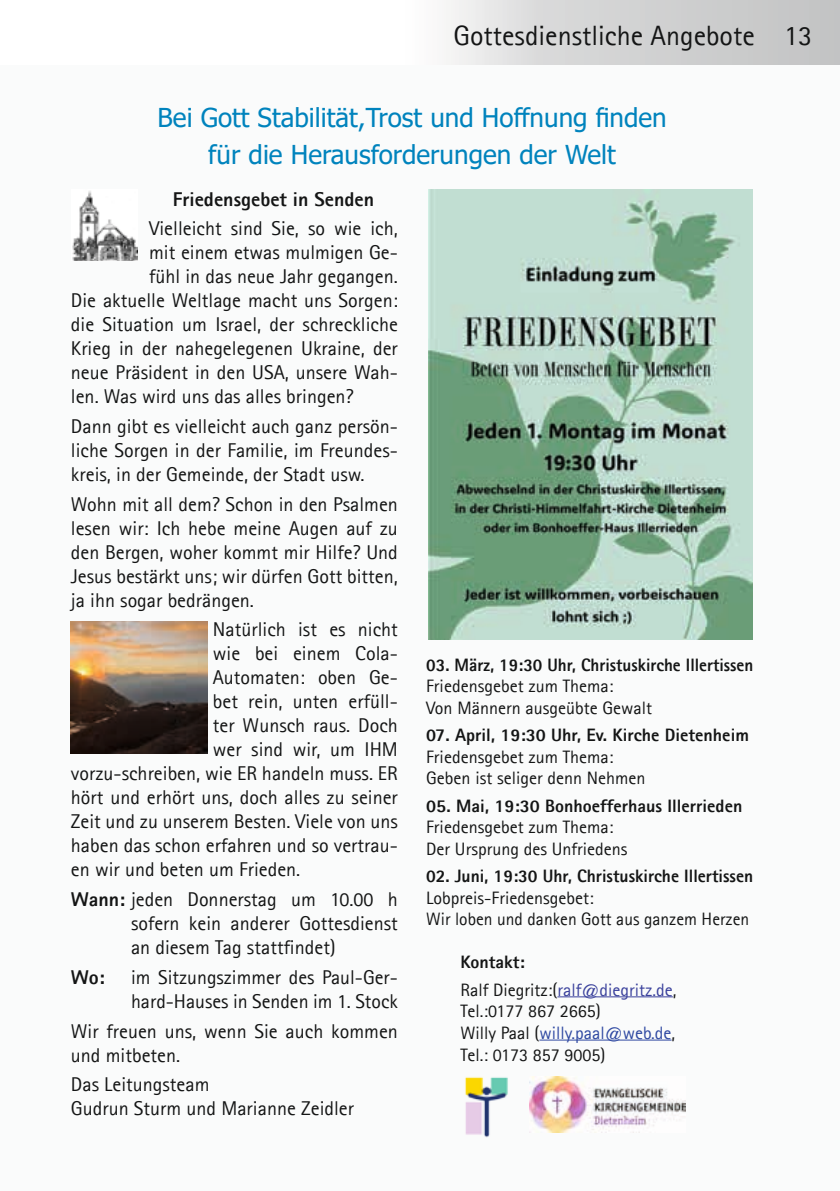
<style>
.page{position:relative;width:840px;height:1191px;background:#fff}
.page>*{position:absolute;margin:0;border:0;box-sizing:border-box;transform-origin:0 0}
.t1{font:28px "Agfa Rotis Sans Serif";color:#141515}
.t2{font:26px/36.8px "Tahoma";color:#0083bd;text-align:center}
.t3{font:20px/24px "Agfa Rotis Sans Serif";color:#141515;text-align:justify}
.t4{font:800 20px "Agfa Rotis Sans Serif";color:#141515}
.t5{font:18px/21.6px "Agfa Rotis Sans Serif";color:#141515}
.t6{font:800 18px "Agfa Rotis Sans Serif";color:#141515}
.t7{font:800 18px "Agfa Rotis Sans Serif";color:#141515;scale:.95 1}
.t8{font:18px/27.2px "Agfa Rotis Sans Serif";color:#3a419c}
.s1{font-weight:800}
.s2{font-weight:800;color:#141515}
.s3{color:#141515}
.s4{color:#2f49a2}
</style>
<div class="page">
<svg style="left:446px;top:0;width:393px;height:65px;background:#d4d4d4"></svg>
<div style="left:0;top:66px;width:839px;height:1125px;background:#fafbfb"></div>
<img style="left:72px;top:191px;width:66px;height:69px">
<img style="left:71px;top:622px;width:136px;height:131px">
<img style="left:428px;top:190px;width:323px;height:449px">
<hr style="left:557px;top:996px;width:115px;height:1px;background:#3a419c">
<hr style="left:539px;top:1039px;width:132px;height:1px;background:#2f49a2">
<img style="left:465px;top:1077px;width:43px;height:60px">
<img style="left:529px;top:1076px;width:155px;height:56px">
<h1 class="t1" style="left:453px;top:19px;width:360px">Gottesdienstliche Angebote 13</h1>
<h2 class="t2" style="left:157px;top:101px;width:510px">Bei Gott Stabilität,Trost und Hoffnung finden für die Herausforderungen der Welt</h2>
<p class="t4" style="left:173px;top:186px;width:203px">Friedensgebet in Senden</p>
<p class="t3" style="left:149px;top:216px;width:250px">Vielleicht sind Sie, so wie ich,</p>
<p class="t3" style="left:149px;top:240px;width:250px">mit einem etwas mulmigen Ge-</p>
<p class="t3" style="left:149px;top:264px;width:250px">fühl in das neue Jahr gegangen.</p>
<p class="t3" style="left:71px;top:288px;width:328px">Die aktuelle Weltlage macht uns Sorgen:</p>
<p class="t3" style="left:71px;top:312px;width:328px">die Situation um Israel, der schreckliche</p>
<p class="t3" style="left:71px;top:336px;width:328px">Krieg in der nahegelegenen Ukraine, der</p>
<p class="t3" style="left:71px;top:360px;width:328px">neue Präsident in den USA, unsere Wah-</p>
<p class="t3" style="left:71px;top:384px;width:284px">len. Was wird uns das alles bringen?</p>
<p class="t3" style="left:71px;top:414px;width:328px">Dann gibt es vielleicht auch ganz persön&shy;liche Sorgen in der Familie, im Freundes&shy;kreis, in der Gemeinde, der Stadt usw.</p>
<p class="t3" style="left:71px;top:492px;width:328px">Wohn mit all dem? Schon in den Psalmen lesen wir: Ich hebe meine Augen auf zu den Bergen, woher kommt mir Hilfe? Und Jesus bestärkt uns; wir dürfen Gott bitten, ja ihn sogar bedrängen.</p>
<p class="t3" style="left:213px;top:617px;width:186px">Natürlich ist es nicht</p>
<p class="t3" style="left:213px;top:641px;width:186px">wie bei einem Cola-</p>
<p class="t3" style="left:213px;top:665px;width:186px">Automaten: oben Ge-</p>
<p class="t3" style="left:213px;top:689px;width:186px">bet rein, unten erfüll-</p>
<p class="t3" style="left:213px;top:713px;width:186px">ter Wunsch raus. Doch</p>
<p class="t3" style="left:213px;top:737px;width:186px">wer sind wir, um IHM</p>
<p class="t3" style="left:71px;top:761px;width:328px">vorzu-schreiben, wie ER handeln muss. ER</p>
<p class="t3" style="left:71px;top:785px;width:328px">hört und erhört uns, doch alles zu seiner</p>
<p class="t3" style="left:71px;top:809px;width:328px">Zeit und zu unserem Besten. Viele von uns</p>
<p class="t3" style="left:71px;top:833px;width:328px">haben das schon erfahren und so vertrau-</p>
<p class="t3" style="left:71px;top:857px;width:231px">en wir und beten um Frieden.</p>
<p class="t3" style="left:131px;top:887px;width:268px;text-indent:-60px"><span class="s1">Wann:</span> jeden Donnerstag um 10.00 h sofern kein anderer Gottesdienst an diesem Tag stattfindet)</p>
<p class="t4" style="left:71px;top:964px;width:35px">Wo:</p>
<p class="t3" style="left:131px;top:965px;width:268px">im Sitzungszimmer des Paul-Ger&shy;hard-Hauses in Senden im 1. Stock</p>
<p class="t3" style="left:71px;top:1018px;width:328px">Wir freuen uns, wenn Sie auch kommen und mitbeten.</p>
<p class="t3" style="left:71px;top:1072px;width:284px">Das Leitungsteam<br>Gudrun Sturm und Marianne Zeidler</p>
<p class="t7" style="left:426px;top:653px;width:345px">03. März, 19:30 Uhr, Christuskirche Illertissen</p>
<p class="t5" style="left:426px;top:675px;width:227px">Friedensgebet zum Thema:<br>Von Männern ausgeübte Gewalt</p>
<p class="t6" style="left:426px;top:723px;width:324px">07. April, 19:30 Uhr, Ev. Kirche Dietenheim</p>
<p class="t5" style="left:426px;top:745px;width:220px">Friedensgebet zum Thema:<br>Geben ist seliger denn Nehmen</p>
<p class="t6" style="left:426px;top:794px;width:317px">05. Mai, 19:30 Bonhoefferhaus Illerrieden</p>
<p class="t5" style="left:426px;top:816px;width:202px">Friedensgebet zum Thema:<br>Der Ursprung des Unfriedens</p>
<p class="t6" style="left:426px;top:864px;width:328px">02. Juni, 19:30 Uhr, Christuskirche Illertissen</p>
<p class="t5" style="left:426px;top:886px;width:324px">Lobpreis-Friedensgebet:<br>Wir loben und danken Gott aus ganzem Herzen</p>
<p class="t8" style="left:460px;top:948px;width:217px"><span class="s2">Kontakt:<br></span><span class="s3">Ralf Diegritz:(</span>ralf@diegritz.de<span class="s3">,</span></p>
<p class="t5" style="left:460px;top:1000px;width:216px">Tel.:0177 867 2665)<br>Willy Paal (<span class="s4">willy.paal@web.de</span>,<br>Tel.: 0173 857 9005)</p>
</div>
